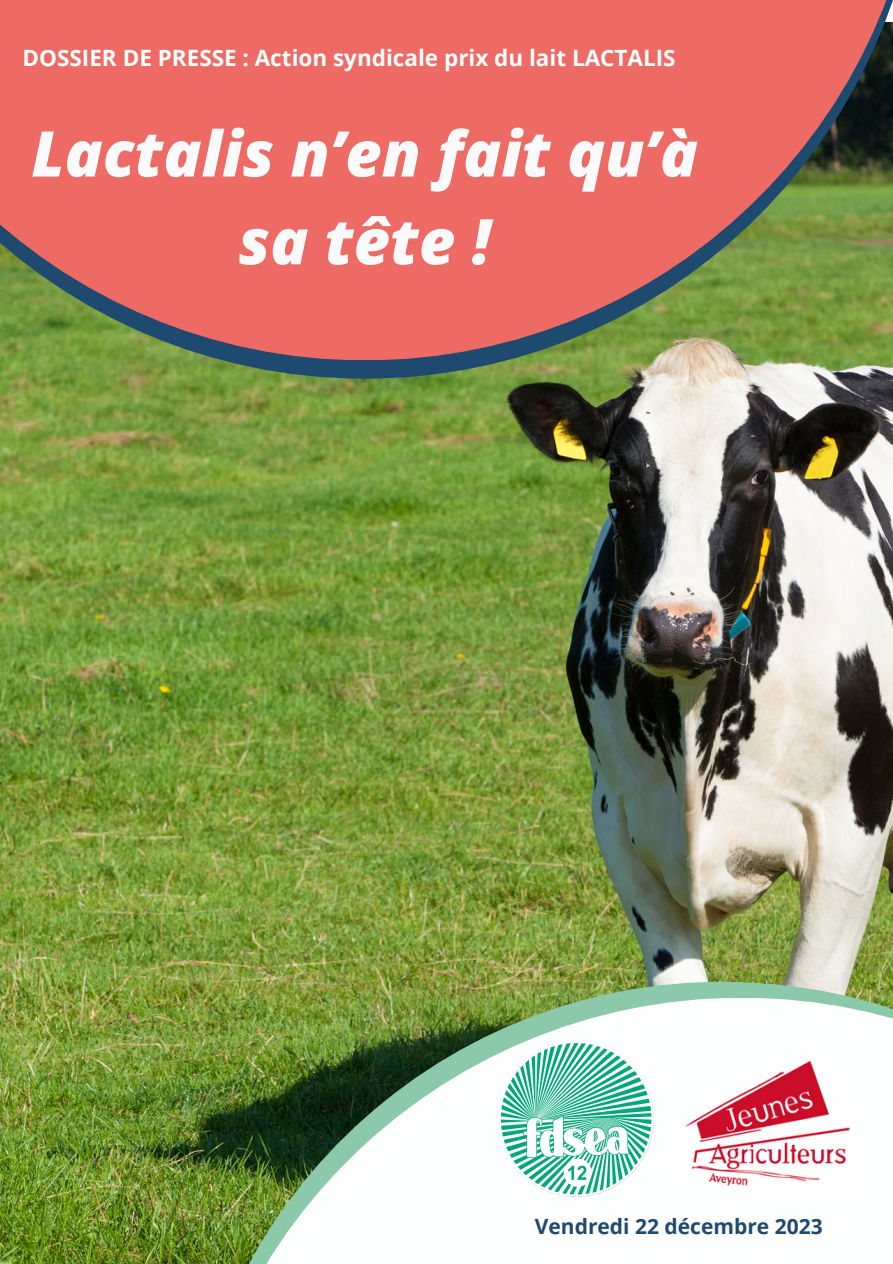
<style>
.page{position:relative;width:893px;height:1264px;background:#fff}
.page>*{position:absolute;margin:0;border:0;box-sizing:border-box;transform-origin:0 0}
.t1{font:italic 800 63px/87.8px "Open Sans";color:#fafafa;text-align:center}
.t2{font:700 22.5px "Open Sans";color:#fdfefe}
.t3{font:700 21px "Open Sans";color:#1f4a6f}
</style>
<div class="page">
<img style="left:0;top:378px;width:892px;height:885px">
<svg style="left:0;top:360px;width:892px;height:18px"></svg>
<svg style="left:0;top:0;width:892px;height:360px;fill:#ee6a64"></svg>
<img style="left:167px;top:965px;width:725px;height:298px">
<svg style="left:184px;top:997px;width:708px;height:266px"></svg>
<img style="left:495px;top:1039px;width:161px;height:161px">
<img style="left:678px;top:1039px;width:186px;height:161px">
<p class="t2" style="left:23px;top:42px;width:654px">DOSSIER DE PRESSE : Action syndicale prix du lait LACTALIS</p>
<p class="t1" style="left:31px;top:108px;width:668px">Lactalis n’en fait qu’à sa tête !</p>
<p class="t3" style="left:535px;top:1211px;width:289px">Vendredi 22 décembre 2023</p>
</div>
